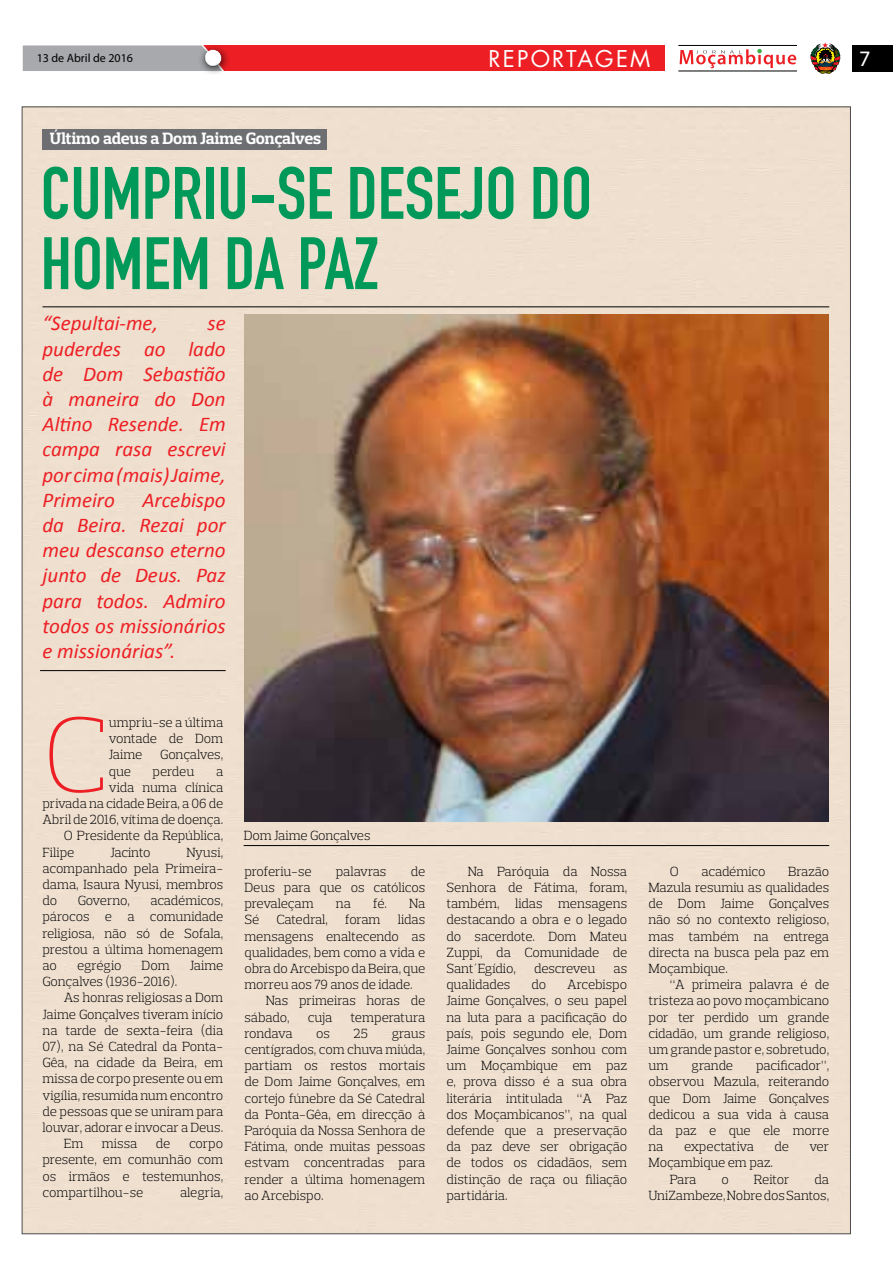
<style>
.page{position:relative;width:893px;height:1263px;background:#fff}
.page>*{position:absolute;margin:0;border:0;box-sizing:border-box;transform-origin:0 0}
.t1{font:200 108.75px "Prelo Slab";color:#ed1f24}
.t2{font:700 72.75px/70.2px "DIN Condensed";color:#009959}
.t3{font:22.5px "Futura";letter-spacing:.1em;color:#fff}
.t4{font:22.2px "Myriad Pro";color:#fff}
.t5{font:italic 21px/25.2px "Calibri";color:#ed1f24;text-align:justify}
.t6{font:700 16.65px "Prelo Slab";letter-spacing:-.01em;color:#fff}
.t7{font:300 13.5px/16.2px "Prelo Slab";letter-spacing:-.01em;color:#000;text-align:justify}
.t8{font:300 13.5px "Prelo Slab";letter-spacing:-.03em;color:#000}
.t9{font:12px "Myriad Pro";color:#000}
</style>
<div class="page">
<div style="left:24px;top:109px;width:825px;height:1123px;background:#eedfcf"></div>
<div style="left:23px;top:45px;width:642px;height:26px;background:#ed1f24"></div>
<div style="left:22px;top:45px;width:176px;height:26px;background:#a7a9ac"></div>
<div style="left:852px;top:45px;width:41px;height:26px;background:#000"></div>
<div style="left:798px;top:31px;width:55px;height:55px;background:#fff"></div>
<svg style="left:810px;top:42px;width:30px;height:32px"></svg>
<div style="left:198px;top:44px;width:33px;height:32px;background:#000;opacity:.75"></div>
<div style="left:203px;top:49px;width:19px;height:14px;background:#fff;opacity:.75"></div>
<div style="left:203px;top:52px;width:19px;height:17px;background:#000;opacity:.75"></div>
<hr style="left:678px;top:71px;width:119px;height:1px;background:#000">
<hr style="left:678px;top:45px;width:119px;height:1px;background:#000">
<svg style="left:680px;top:49px;width:116px;height:19px"></svg>
<img style="left:244px;top:315px;width:584px;height:507px">
<hr style="left:244px;top:845px;width:585px;height:1px;background:#000">
<hr style="left:40px;top:670px;width:186px;height:1px;background:#000">
<hr style="left:43px;top:307px;width:786px;height:1px;background:#000">
<div style="left:43px;top:129px;width:284px;height:21px;background:#6d6e71"></div>
<p class="t9" style="left:37px;top:51px;width:98px">13 de Abril de 2016</p>
<h3 class="t3" style="left:488px;top:43px;width:164px">REPORTAGEM</h3>
<h3 class="t4" style="left:859px;top:45px;width:13px">7</h3>
<p class="t6" style="left:50px;top:129px;width:273px">Último adeus a Dom Jaime Gonçalves</p>
<h2 class="t2" style="left:41px;top:159px;width:553px">CUMPRIU-SE DESEJO DO<br>HOMEM DA PAZ</h2>
<h3 class="t5" style="left:43px;top:310px;width:117px">“Sepultai-me,</h3>
<h3 class="t5" style="left:43px;top:310px;width:185px;text-indent:165px">se puderdes ao lado de Dom Sebastião à maneira do Don Altino Resende. Em campa rasa escrevi por cima (mais) Jaime, Primeiro</h3>
<h3 class="t5" style="left:43px;top:486px;width:185px;text-indent:100px">Arcebispo da Beira. Rezai por meu descanso eterno junto de Deus. Paz para todos. Admiro todos os missionários e missionárias”.</h3>
<h1 class="t1" style="left:43px;top:688px;width:68px">C</h1>
<p class="t7" style="left:109px;top:714px;width:116px">umpriu-se a última vontade de Dom Jaime</p>
<p class="t7" style="left:160px;top:747px;width:64px">Gonçalves,</p>
<p class="t7" style="left:109px;top:763px;width:24px">que</p>
<p class="t7" style="left:153px;top:763px;width:43px">perdeu</p>
<p class="t7" style="left:216px;top:763px;width:9px">a</p>
<p class="t7" style="left:109px;top:779px;width:116px">vida numa clínica</p>
<p class="t7" style="left:43px;top:795px;width:182px">privada na cidade Beira, a 06 de</p>
<p class="t7" style="left:43px;top:811px;width:182px">Abril de 2016, vítima de doença.</p>
<p class="t7" style="left:64px;top:828px;width:161px">O Presidente da República,</p>
<p class="t7" style="left:43px;top:844px;width:33px">Filipe</p>
<p class="t8" style="left:110px;top:844px;width:42px">Jacinto</p>
<p class="t7" style="left:43px;top:844px;width:182px;text-indent:144px">Nyusi, acompanhado pela Primeira&shy;dama, Isaura Nyusi, membros do</p>
<p class="t7" style="left:43px;top:892px;width:182px;text-indent:108px">académicos, párocos e a comunidade religiosa, não só de Sofala, prestou a última homenagem ao</p>
<p class="t7" style="left:78px;top:892px;width:54px">Governo,</p>
<p class="t7" style="left:77px;top:957px;width:46px">egrégio</p>
<p class="t7" style="left:142px;top:957px;width:30px">Dom</p>
<p class="t7" style="left:190px;top:957px;width:35px">Jaime</p>
<p class="t7" style="left:43px;top:973px;width:136px">Gonçalves (1936-2016).</p>
<p class="t7" style="left:64px;top:990px;width:161px">As honras religiosas a Dom</p>
<p class="t7" style="left:43px;top:1006px;width:182px">Jaime Gonçalves tiveram início</p>
<p class="t7" style="left:43px;top:1022px;width:182px">na tarde de sexta-feira (dia</p>
<p class="t7" style="left:43px;top:1038px;width:182px">07), na Sé Catedral da Ponta-</p>
<p class="t7" style="left:43px;top:1054px;width:182px">Gêa, na cidade da Beira, em</p>
<p class="t7" style="left:43px;top:1071px;width:182px">missa de corpo presente ou em</p>
<p class="t7" style="left:43px;top:1087px;width:182px">vigília, resumida num encontro</p>
<p class="t7" style="left:43px;top:1103px;width:182px">de pessoas que se uniram para</p>
<p class="t7" style="left:43px;top:1119px;width:182px">louvar, adorar e invocar a Deus.</p>
<p class="t7" style="left:64px;top:1135px;width:21px">Em</p>
<p class="t7" style="left:102px;top:1135px;width:37px">missa</p>
<p class="t7" style="left:156px;top:1135px;width:16px">de</p>
<p class="t7" style="left:43px;top:1135px;width:182px;text-indent:146px">corpo presente, em comunhão com os irmãos e testemunhos, compartilhou-se</p>
<p class="t7" style="left:180px;top:1184px;width:45px">alegria,</p>
<p class="t7" style="left:244px;top:828px;width:128px">Dom Jaime Gonçalves</p>
<p class="t7" style="left:244px;top:863px;width:69px">proferiu-se</p>
<p class="t7" style="left:336px;top:863px;width:52px">palavras</p>
<p class="t7" style="left:244px;top:863px;width:182px;text-indent:166px">de Deus para que os católicos prevaleçam</p>
<p class="t7" style="left:336px;top:895px;width:17px">na</p>
<p class="t7" style="left:373px;top:895px;width:53px">fé. Na</p>
<p class="t7" style="left:244px;top:912px;width:16px">Sé</p>
<p class="t7" style="left:276px;top:912px;width:53px">Catedral,</p>
<p class="t7" style="left:345px;top:912px;width:37px">foram</p>
<p class="t7" style="left:398px;top:912px;width:29px">lidas</p>
<p class="t7" style="left:244px;top:928px;width:182px">mensagens enaltecendo as</p>
<p class="t7" style="left:244px;top:944px;width:182px">qualidades, bem como a vida e</p>
<p class="t7" style="left:244px;top:960px;width:182px">obra do Arcebispo da Beira, que</p>
<p class="t7" style="left:244px;top:976px;width:170px">morreu aos 79 anos de idade.</p>
<p class="t7" style="left:266px;top:993px;width:161px">Nas primeiras horas de</p>
<p class="t7" style="left:244px;top:1009px;width:47px">sábado,</p>
<p class="t7" style="left:308px;top:1009px;width:26px">cuja</p>
<p class="t7" style="left:350px;top:1009px;width:76px">temperatura</p>
<p class="t8" style="left:244px;top:1025px;width:50px">rondava</p>
<p class="t7" style="left:316px;top:1025px;width:15px">os</p>
<p class="t7" style="left:354px;top:1025px;width:16px">25</p>
<p class="t7" style="left:244px;top:1025px;width:182px;text-indent:147px">graus centígrados, com chuva miúda, partiam os restos mortais de Dom Jaime Gonçalves, em cortejo fúnebre da Sé Catedral da Ponta-Gêa, em direcção à Paróquia da Nossa Senhora de Fátima, onde muitas pessoas estvam concentradas para render a última homenagem ao Arcebispo.</p>
<p class="t7" style="left:446px;top:863px;width:182px;text-indent:21px">Na Paróquia da Nossa Senhora de Fátima, foram, também, lidas mensagens destacando a obra e o legado do sacerdote. Dom Mateu Zuppi, da Comunidade de Sant´Egídio,</p>
<p class="t7" style="left:534px;top:960px;width:63px">descreveu</p>
<p class="t7" style="left:613px;top:960px;width:15px">as</p>
<p class="t7" style="left:446px;top:976px;width:182px;text-indent:121px">Arcebispo Jaime Gonçalves, o seu papel na luta para a pacificação do país, pois segundo ele, Dom Jaime Gonçalves sonhou com um Moçambique em paz e, prova disso é a sua obra literária intitulada “A Paz dos Moçambicanos”, na qual defende que a preservação da paz deve ser obrigação de todos os cidadãos, sem distinção de raça ou filiação partidária.</p>
<p class="t7" style="left:446px;top:976px;width:65px">qualidades</p>
<p class="t7" style="left:531px;top:976px;width:16px">do</p>
<p class="t7" style="left:670px;top:863px;width:11px">O</p>
<p class="t7" style="left:701px;top:863px;width:65px">académico</p>
<p class="t7" style="left:648px;top:863px;width:182px;text-indent:140px">Brazão Mazula resumiu as qualidades de Dom Jaime Gonçalves não só no contexto religioso, mas também na entrega directa na busca pela paz em Moçambique.</p>
<p class="t7" style="left:648px;top:976px;width:182px;text-indent:21px">“A primeira palavra é de tristeza ao povo moçambicano por ter perdido um grande cidadão, um grande religioso, um grande pastor e, sobretudo, um</p>
<p class="t7" style="left:648px;top:1057px;width:182px;text-indent:108px">pacificador”, observou Mazula, reiterando que Dom Jaime Gonçalves dedicou a sua vida à causa da paz e que ele morre na</p>
<p class="t7" style="left:691px;top:1057px;width:43px">grande</p>
<p class="t7" style="left:684px;top:1138px;width:71px">expectativa</p>
<p class="t7" style="left:774px;top:1138px;width:16px">de</p>
<p class="t7" style="left:809px;top:1138px;width:21px">ver</p>
<p class="t7" style="left:670px;top:1155px;width:105px;text-indent:-21px">Moçambique em paz.<br>Para</p>
<p class="t7" style="left:648px;top:1171px;width:182px;text-align:right">da<br>UniZambeze, Nobre dos Santos,</p>
<p class="t7" style="left:721px;top:1171px;width:9px">o</p>
<p class="t7" style="left:754px;top:1171px;width:37px">Reitor</p>
</div>
